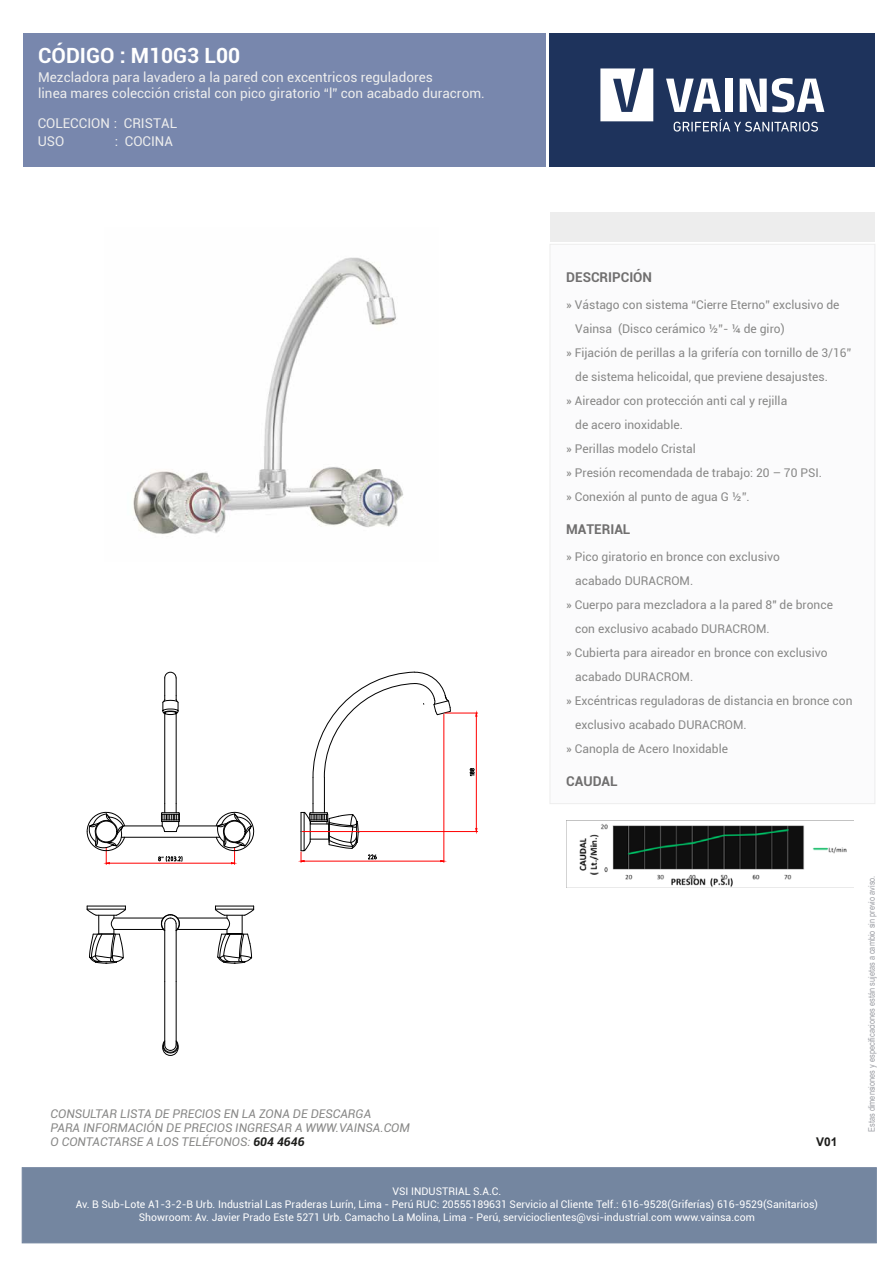
<style>
.page{position:relative;width:893px;height:1263px;background:#fff}
.page>*{position:absolute;margin:0;border:0;box-sizing:border-box;transform-origin:0 0}
.t1{font:700 21px "Roboto";color:#fff}
.t2{font:13.5px/16.2px "Roboto";color:#ededed}
.t3{font:700 13.5px "Roboto";color:#706f6f}
.t4{font:12px "Roboto";color:#888887}
.t5{font:italic 12px/14.4px "Roboto";color:#888887}
.t6{font:700 12px "Arial";color:#1d1d1b}
.t7{font:10.5px/12.6px "Roboto";color:#fff;text-align:center}
.t8{font:9px "Arial Narrow";color:#9d9fa5}
.s1{font-weight:700;color:#1d1d1b}
</style>
<div class="page">
<div style="left:550px;top:213px;width:325px;height:29px;background:#ededed"></div>
<div style="left:549px;top:34px;width:326px;height:133px;background:#1e335c"></div>
<svg style="left:600px;top:68px;width:53px;height:53px"></svg>
<svg style="left:666px;top:79px;width:55px;height:33px"></svg>
<div style="left:725px;top:79px;width:8px;height:33px;background:#fff"></div>
<svg style="left:740px;top:78px;width:84px;height:34px"></svg>
<svg style="left:674px;top:119px;width:144px;height:13px"></svg>
<div style="left:23px;top:34px;width:522px;height:133px;background:#7887ad"></div>
<div style="left:550px;top:244px;width:325px;height:560px;background:#fbfbfc;border:1px solid #ededed"></div>
<div style="left:22px;top:1167px;width:854px;height:76px;background:#7486a0;border:1px solid #7486a0"></div>
<hr style="left:114px;top:929px;width:49px;height:1px;background:#000">
<hr style="left:114px;top:917px;width:49px;height:1px;background:#000">
<hr style="left:164px;top:924px;width:1px;height:57px;background:#000">
<hr style="left:176px;top:924px;width:1px;height:57px;background:#000">
<svg style="left:162px;top:1040px;width:17px;height:16px"></svg>
<hr style="left:164px;top:981px;width:1px;height:63px;background:#000">
<hr style="left:176px;top:981px;width:1px;height:63px;background:#000">
<hr style="left:177px;top:929px;width:50px;height:1px;background:#000">
<hr style="left:177px;top:917px;width:50px;height:1px;background:#000">
<svg style="left:160px;top:914px;width:20px;height:18px"></svg>
<hr style="left:121px;top:837px;width:99px;height:1px;background:#000">
<hr style="left:123px;top:825px;width:39px;height:1px;background:#000">
<hr style="left:164px;top:713px;width:1px;height:91px;background:#000">
<hr style="left:176px;top:713px;width:1px;height:91px;background:#000">
<svg style="left:162px;top:671px;width:17px;height:49px"></svg>
<hr style="left:109px;top:863px;width:122px;height:1px;background:#f00">
<svg style="left:215px;top:906px;width:39px;height:58px"></svg>
<svg style="left:86px;top:811px;width:43px;height:53px"></svg>
<svg style="left:86px;top:906px;width:40px;height:58px"></svg>
<svg style="left:158px;top:804px;width:97px;height:60px"></svg>
<hr style="left:302px;top:831px;width:176px;height:1px;background:#f00">
<hr style="left:445px;top:713px;width:33px;height:1px;background:#f00">
<hr style="left:476px;top:716px;width:1px;height:112px;background:#f00">
<svg style="left:475px;top:712px;width:3px;height:5px"></svg>
<svg style="left:469px;top:768px;width:6px;height:9px"></svg>
<svg style="left:300px;top:671px;width:151px;height:191px"></svg>
<img style="left:566px;top:820px;width:287px;height:68px">
<img style="left:133px;top:257px;width:271px;height:277px">
<h1 class="t1" style="left:38px;top:41px;width:204px">CÓDIGO : M10G3 L00</h1>
<p class="t2" style="left:38px;top:68px;width:448px">Mezcladora para lavadero a la pared con excentricos reguladores<br>linea mares colección cristal con pico giratorio “l” con acabado duracrom.</p>
<p class="t2" style="left:38px;top:133px;width:28px">USO</p>
<p class="t2" style="left:115px;top:133px;width:60px">: COCINA</p>
<p class="t2" style="left:38px;top:114px;width:141px">COLECCION : CRISTAL</p>
<p class="t3" style="left:566px;top:268px;width:87px">DESCRIPCIÓN</p>
<p class="t4" style="left:566px;top:297px;width:275px">» Vástago con sistema “Cierre Eterno” exclusivo de</p>
<p class="t4" style="left:575px;top:321px;width:211px">Vainsa (Disco cerámico ½”- ¼ de giro)</p>
<p class="t4" style="left:566px;top:345px;width:286px">» Fijación de perillas a la grifería con tornillo de 3/16”</p>
<p class="t4" style="left:575px;top:369px;width:254px">de sistema helicoidal, que previene desajustes.</p>
<p class="t4" style="left:566px;top:393px;width:223px">» Aireador con protección anti cal y rejilla</p>
<p class="t4" style="left:575px;top:417px;width:109px">de acero inoxidable.</p>
<p class="t4" style="left:566px;top:441px;width:131px">» Perillas modelo Cristal</p>
<p class="t4" style="left:566px;top:465px;width:257px">» Presión recomendada de trabajo: 20 – 70 PSI.</p>
<p class="t4" style="left:566px;top:489px;width:185px">» Conexión al punto de agua G ½”.</p>
<p class="t3" style="left:566px;top:520px;width:66px">MATERIAL</p>
<p class="t4" style="left:566px;top:548px;width:215px">» Pico giratorio en bronce con exclusivo</p>
<p class="t4" style="left:575px;top:572px;width:120px">acabado DURACROM.</p>
<p class="t4" style="left:566px;top:596px;width:268px">» Cuerpo para mezcladora a la pared 8" de bronce</p>
<p class="t4" style="left:575px;top:620px;width:196px">con exclusivo acabado DURACROM.</p>
<p class="t4" style="left:566px;top:644px;width:263px">» Cubierta para aireador en bronce con exclusivo</p>
<p class="t4" style="left:575px;top:668px;width:120px">acabado DURACROM.</p>
<p class="t4" style="left:566px;top:692px;width:288px">» Excéntricas reguladoras de distancia en bronce con</p>
<p class="t4" style="left:575px;top:716px;width:173px">exclusivo acabado DURACROM.</p>
<p class="t4" style="left:566px;top:740px;width:163px">» Canopla de Acero Inoxidable</p>
<p class="t3" style="left:566px;top:771px;width:53px">CAUDAL</p>
<p class="t5" style="left:51px;top:1105px;width:361px">CONSULTAR LISTA DE PRECIOS EN LA ZONA DE DESCARGA<br>PARA INFORMACIÓN DE PRECIOS INGRESAR A WWW.VAINSA.COM<br>O CONTACTARSE A LOS TELÉFONOS: <span class="s1">604 4646</span></p>
<p class="t6" style="left:816px;top:1134px;width:23px">V01</p>
<p class="t7" style="left:76px;top:1185px;width:744px">VSI INDUSTRIAL S.A.C.<br>Av. B Sub-Lote A1-3-2-B Urb. Industrial Las Praderas Lurín, Lima - Perú RUC: 20555189631 Servicio al Cliente Telf.: 616-9528(Griferías) 616-9529(Sanitarios)<br>Showroom: Av. Javier Prado Este 5271 Urb. Camacho La Molina, Lima - Perú, servicioclientes@vsi-industrial.com www.vainsa.com</p>
<p class="t8" style="left:865px;top:1132px;width:258px;rotate:-90deg">Estas dimensiones y especificaciones están sujetas a cambio sin previo aviso.</p>
</div>
